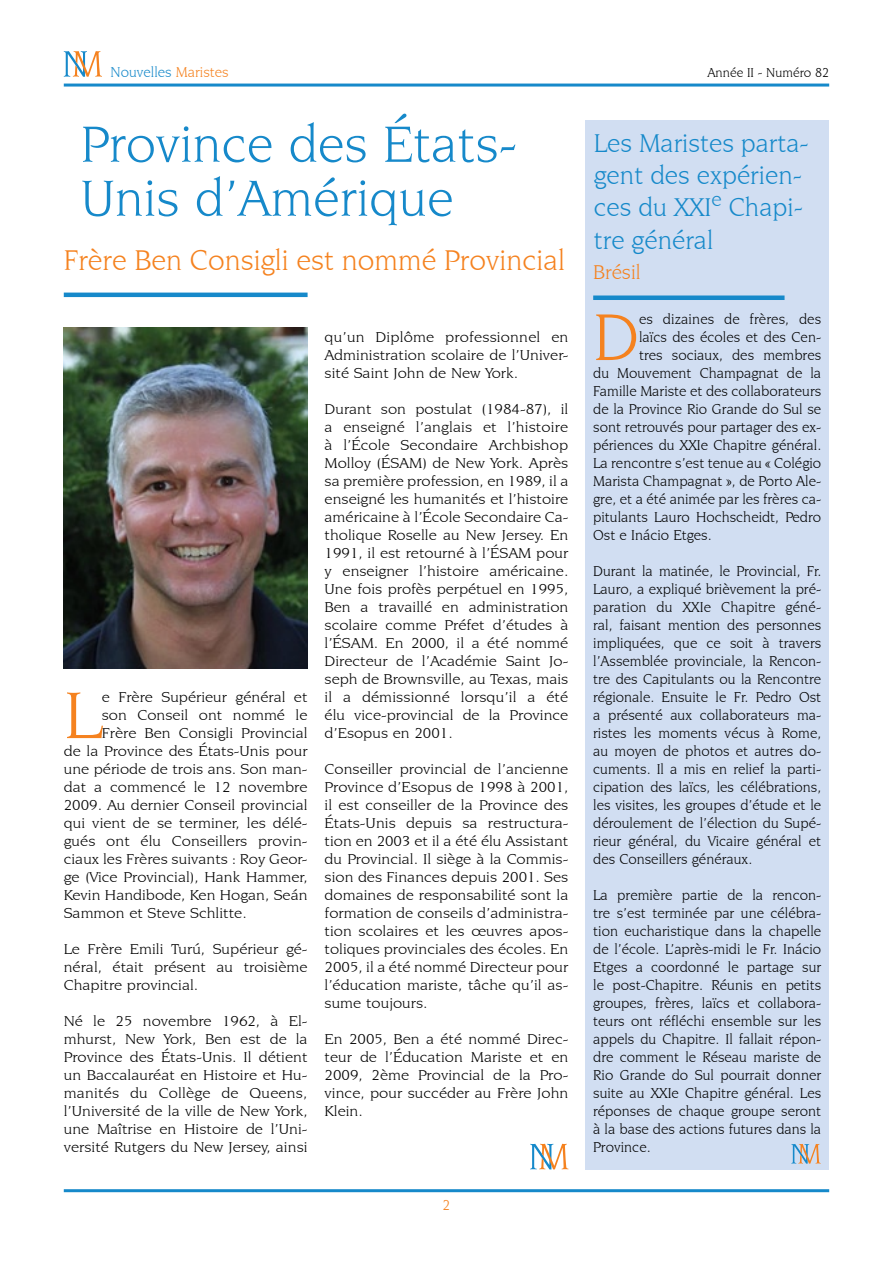
<style>
.page{position:relative;width:893px;height:1263px;background:#fff}
.page>*{position:absolute;margin:0;border:0;box-sizing:border-box;transform-origin:0 0}
.t1{font:70.05px "Novarese IT Cby BT";color:#f5821f;scale:1.1 1}
.t2{font:70.05px "Novarese IT Cby BT";color:#f5821f}
.t3{font:54px/54px "Novarese IT Cby BT";color:#1689ca}
.t4{font:30px "Novarese IT Cby BT";color:#f5821f}
.t5{font:27px/32.4px "Novarese IT Cby BT";color:#1689ca}
.t6{font:21px "Novarese IT Cby BT";color:#f5821f}
.t7{font:15px/18px "Novarese IT Cby BT";color:#000;text-align:justify;scale:1.1 1}
.t8{font:15px/18px "Novarese IT Cby BT";color:#000;text-align:justify}
.t9{font:15px "Novarese IT Cby BT";color:#1689ca}
.t10{font:13.5px "Novarese IT Cby BT";color:#000}
.s1{color:#f5821f}
</style>
<div class="page">
<hr style="left:64px;top:84px;width:765px;height:3px;background:#1689ca">
<hr style="left:64px;top:1189px;width:765px;height:3px;background:#1689ca">
<hr style="left:64px;top:293px;width:244px;height:4px;background:#1689ca">
<svg style="left:64px;top:51px;width:38px;height:26px"></svg>
<img style="left:64px;top:327px;width:244px;height:341px">
<svg style="left:530px;top:1144px;width:38px;height:25px"></svg>
<div style="left:585px;top:120px;width:244px;height:1049px;background:#d1def2"></div>
<div style="left:593px;top:295px;width:191px;height:5px;background:#1689ca"></div>
<svg style="left:791px;top:1144px;width:29px;height:19px"></svg>
<p class="t9" style="left:111px;top:63px;width:120px">Nouvelles <span class="s1">Maristes</span></p>
<p class="t10" style="left:707px;top:64px;width:123px">Année II - Numéro 82</p>
<h2 class="t3" style="left:81px;top:116px;width:438px">Province des États-<br>Unis d’Amérique</h2>
<h3 class="t4" style="left:64px;top:243px;width:503px">Frère Ben Consigli est nommé Provincial</h3>
<h3 class="t5" style="left:594px;top:126px;width:216px">Les Maristes parta&shy;gent des expérien&shy;ces du XXI<sup>e</sup> Chapi&shy;tre général</h3>
<h3 class="t6" style="left:593px;top:260px;width:49px">Brésil</h3>
<h1 class="t1" style="left:64px;top:674px;width:36px">L</h1>
<p class="t7" style="left:102px;top:688px;width:189px">e Frère Supérieur général et</p>
<p class="t7" style="left:102px;top:706px;width:189px">son Conseil ont nommé le</p>
<p class="t7" style="left:102px;top:724px;width:189px">Frère Ben Consigli Provincial</p>
<p class="t7" style="left:64px;top:742px;width:223px">de la Province des États-Unis pour</p>
<p class="t7" style="left:64px;top:760px;width:223px">une période de trois ans. Son man-</p>
<p class="t7" style="left:64px;top:778px;width:223px">dat a commencé le 12 novembre</p>
<p class="t7" style="left:64px;top:796px;width:223px">2009. Au dernier Conseil provincial</p>
<p class="t7" style="left:64px;top:814px;width:223px">qui vient de se terminer, les délé-</p>
<p class="t7" style="left:64px;top:832px;width:223px">gués ont élu Conseillers provin-</p>
<p class="t7" style="left:64px;top:850px;width:223px">ciaux les Frères suivants : Roy Geor-</p>
<p class="t7" style="left:64px;top:868px;width:223px">ge (Vice Provincial), Hank Hammer,</p>
<p class="t7" style="left:64px;top:886px;width:223px">Kevin Handibode, Ken Hogan, Seán</p>
<p class="t7" style="left:64px;top:904px;width:168px">Sammon et Steve Schlitte.</p>
<p class="t7" style="left:64px;top:940px;width:223px">Le Frère Emili Turú, Supérieur gé&shy;néral, était présent au troisième Chapitre provincial.</p>
<p class="t7" style="left:64px;top:1012px;width:223px">Né le 25 novembre 1962, à El&shy;mhurst, New York, Ben est de la Province des États-Unis. Il détient un Baccalauréat en Histoire et Hu&shy;manités du Collège de Queens, l’Université de la ville de New York, une Maîtrise en Histoire de l’Uni&shy;versité Rutgers du New Jersey, ainsi</p>
<p class="t7" style="left:325px;top:328px;width:223px">qu’un Diplôme professionnel en Administration scolaire de l’Univer&shy;sité Saint John de New York.</p>
<p class="t7" style="left:325px;top:400px;width:223px">Durant son postulat (1984-87), il a enseigné l’anglais et l’histoire à l’École Secondaire Archbishop Molloy (ÉSAM) de New York. Après sa première profession, en 1989, il a enseigné les humanités et l’histoire américaine à l’École Secondaire Ca&shy;tholique Roselle au New Jersey. En 1991, il est retourné à l’ÉSAM pour y enseigner l’histoire américaine.<br>Une fois profès perpétuel en 1995, Ben a travaillé en administration scolaire comme Préfet d’études à l’ÉSAM. En 2000, il a été nommé Directeur de l’Académie Saint Jo&shy;seph de Brownsville, au Texas, mais il a démissionné lorsqu’il a été élu vice-provincial de la Province d’Esopus en 2001.</p>
<p class="t7" style="left:325px;top:760px;width:223px">Conseiller provincial de l’ancienne Province d’Esopus de 1998 à 2001, il est conseiller de la Province des États-Unis depuis sa restructura&shy;tion en 2003 et il a été élu Assistant du Provincial. Il siège à la Commis&shy;sion des Finances depuis 2001. Ses domaines de responsabilité sont la formation de conseils d’administra&shy;tion scolaires et les œuvres apos&shy;toliques provinciales des écoles. En 2005, il a été nommé Directeur pour l’éducation mariste, tâche qu’il as&shy;sume toujours.</p>
<p class="t7" style="left:325px;top:1030px;width:223px">En 2005, Ben a été nommé Direc&shy;teur de l’Éducation Mariste et en 2009, 2ème Provincial de la Pro&shy;vince, pour succéder au Frère John Klein.</p>
<h1 class="t2" style="left:593px;top:296px;width:47px">D</h1>
<p class="t8" style="left:639px;top:310px;width:184px">es dizaines de frères, des</p>
<p class="t8" style="left:639px;top:328px;width:184px">laïcs des écoles et des Cen-</p>
<p class="t8" style="left:639px;top:346px;width:184px">tres sociaux, des membres</p>
<p class="t8" style="left:593px;top:364px;width:230px">du Mouvement Champagnat de la</p>
<p class="t8" style="left:593px;top:382px;width:230px">Famille Mariste et des collaborateurs</p>
<p class="t8" style="left:593px;top:400px;width:230px">de la Province Rio Grande do Sul se</p>
<p class="t8" style="left:593px;top:418px;width:230px">sont retrouvés pour partager des ex-</p>
<p class="t8" style="left:593px;top:436px;width:230px">périences du XXIe Chapitre général.</p>
<p class="t8" style="left:593px;top:454px;width:229px">La rencontre s’est tenue au « Colégio</p>
<p class="t8" style="left:593px;top:472px;width:230px">Marista Champagnat », de Porto Ale-</p>
<p class="t8" style="left:593px;top:490px;width:230px">gre, et a été animée par les frères ca-</p>
<p class="t8" style="left:593px;top:508px;width:229px">pitulants Lauro Hochscheidt, Pedro</p>
<p class="t8" style="left:593px;top:526px;width:120px">Ost e Inácio Etges.</p>
<p class="t8" style="left:593px;top:562px;width:230px">Durant la matinée, le Provincial, Fr.<br>Lauro, a expliqué brièvement la pré&shy;paration du XXIe Chapitre géné&shy;ral, faisant mention des personnes impliquées, que ce soit à travers l’Assemblée provinciale, la Rencon&shy;tre des Capitulants ou la Rencontre régionale. Ensuite le Fr. Pedro Ost a présenté aux collaborateurs ma&shy;ristes les moments vécus à Rome, au moyen de photos et autres do&shy;cuments. Il a mis en relief la parti&shy;cipation des laïcs, les célébrations, les visites, les groupes d’étude et le déroulement de l’élection du Supé&shy;rieur général, du Vicaire général et des Conseillers généraux.</p>
<p class="t8" style="left:593px;top:886px;width:230px">La première partie de la rencon&shy;tre s’est terminée par une célébra&shy;tion eucharistique dans la chapelle de l’école. L’après-midi le Fr. Inácio Etges a coordonné le partage sur le post-Chapitre. Réunis en petits groupes, frères, laïcs et collabora&shy;teurs ont réfléchi ensemble sur les appels du Chapitre. Il fallait répon&shy;dre comment le Réseau mariste de Rio Grande do Sul pourrait donner suite au XXIe Chapitre général. Les réponses de chaque groupe seront à la base des actions futures dans la Province.</p>
</div>
